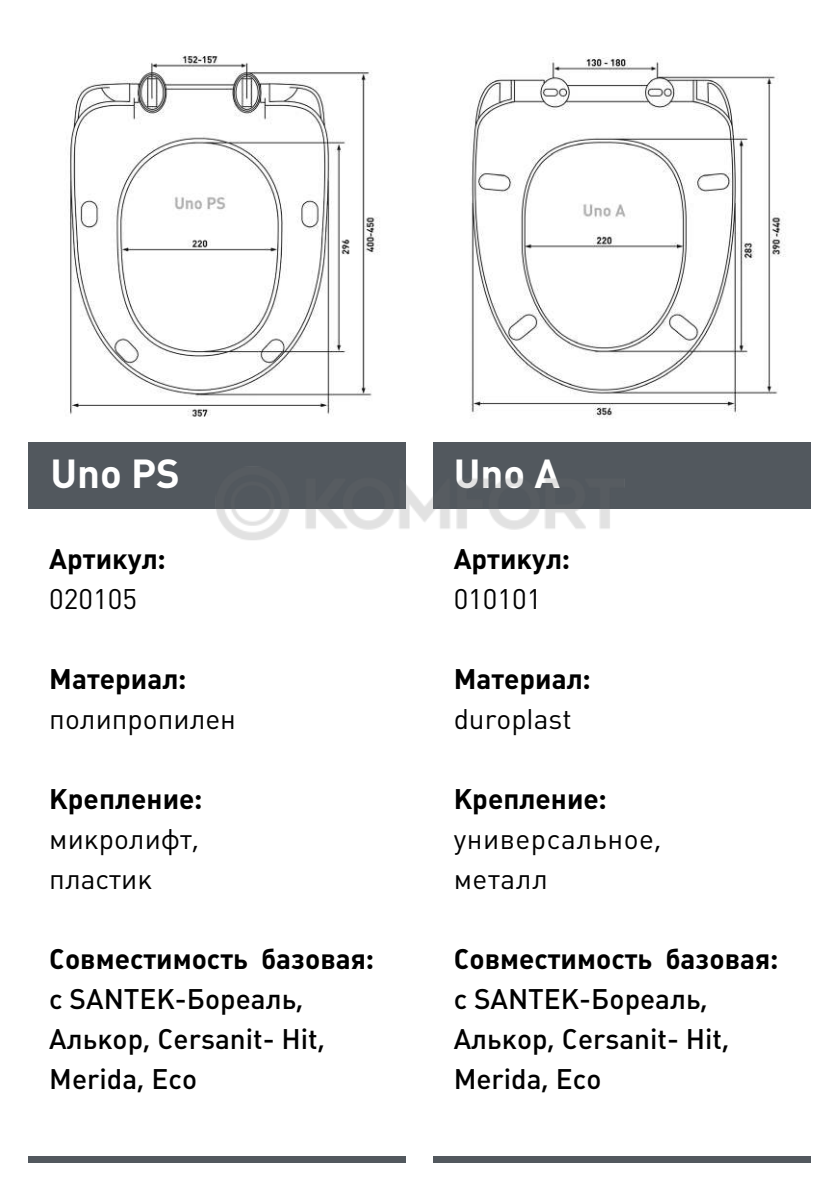
<style>
.page{position:relative;width:840px;height:1191px;background:#fff}
.page>*{position:absolute;margin:0;border:0;box-sizing:border-box;transform-origin:0 0}
.t1{font:700 40px "Plumb C";color:#fff}
.t2{font:700 28px "Plumb C";color:#000}
.t3{font:28px/40px "Plumb Medium C";color:#000}
.t4{font:28px/40px "Plumb C";color:#000}
.t5{font:28px/40px "Plumb C";letter-spacing:.02em;color:#000}
</style>
<div class="page">
<div style="left:28px;top:1156px;width:377px;height:6px;background:#52585e"></div>
<div style="left:28px;top:442px;width:377px;height:67px;background:#52585e"></div>
<img style="left:70px;top:55px;width:310px;height:362px">
<div style="left:433px;top:442px;width:377px;height:67px;background:#52585e"></div>
<div style="left:433px;top:1156px;width:377px;height:6px;background:#52585e"></div>
<img style="left:471px;top:57px;width:315px;height:361px">
<img style="left:216px;top:457px;width:394px;height:83px">
<h1 class="t1" style="left:50px;top:451px;width:131px">Uno PS</h1>
<p class="t2" style="left:49px;top:542px;width:118px">Артикул:</p>
<p class="t4" style="left:49px;top:579px;width:89px">020105</p>
<p class="t2" style="left:49px;top:662px;width:138px">Материал:</p>
<p class="t4" style="left:49px;top:699px;width:188px">полипропилен</p>
<p class="t2" style="left:49px;top:782px;width:154px">Крепление:</p>
<p class="t4" style="left:49px;top:819px;width:151px">микролифт, пластик</p>
<p class="t2" style="left:49px;top:942px;width:326px">Совместимость базовая:</p>
<p class="t3" style="left:49px;top:978px;width:277px">с SANTEK-Бореаль,<br>Алькор, Cersanit- Hit,<br>Merida, Eco</p>
<h1 class="t1" style="left:453px;top:451px;width:108px">Uno А</h1>
<p class="t2" style="left:453px;top:542px;width:118px">Артикул:</p>
<p class="t4" style="left:453px;top:579px;width:89px">010101</p>
<p class="t2" style="left:453px;top:662px;width:138px">Материал:</p>
<p class="t4" style="left:453px;top:699px;width:119px">duroplast</p>
<p class="t2" style="left:453px;top:782px;width:154px">Крепление:</p>
<p class="t5" style="left:453px;top:819px;width:210px">универсальное, металл</p>
<p class="t2" style="left:453px;top:942px;width:326px">Совместимость базовая:</p>
<p class="t3" style="left:453px;top:978px;width:277px">с SANTEK-Бореаль,<br>Алькор, Cersanit- Hit,<br>Merida, Eco</p>
</div>
